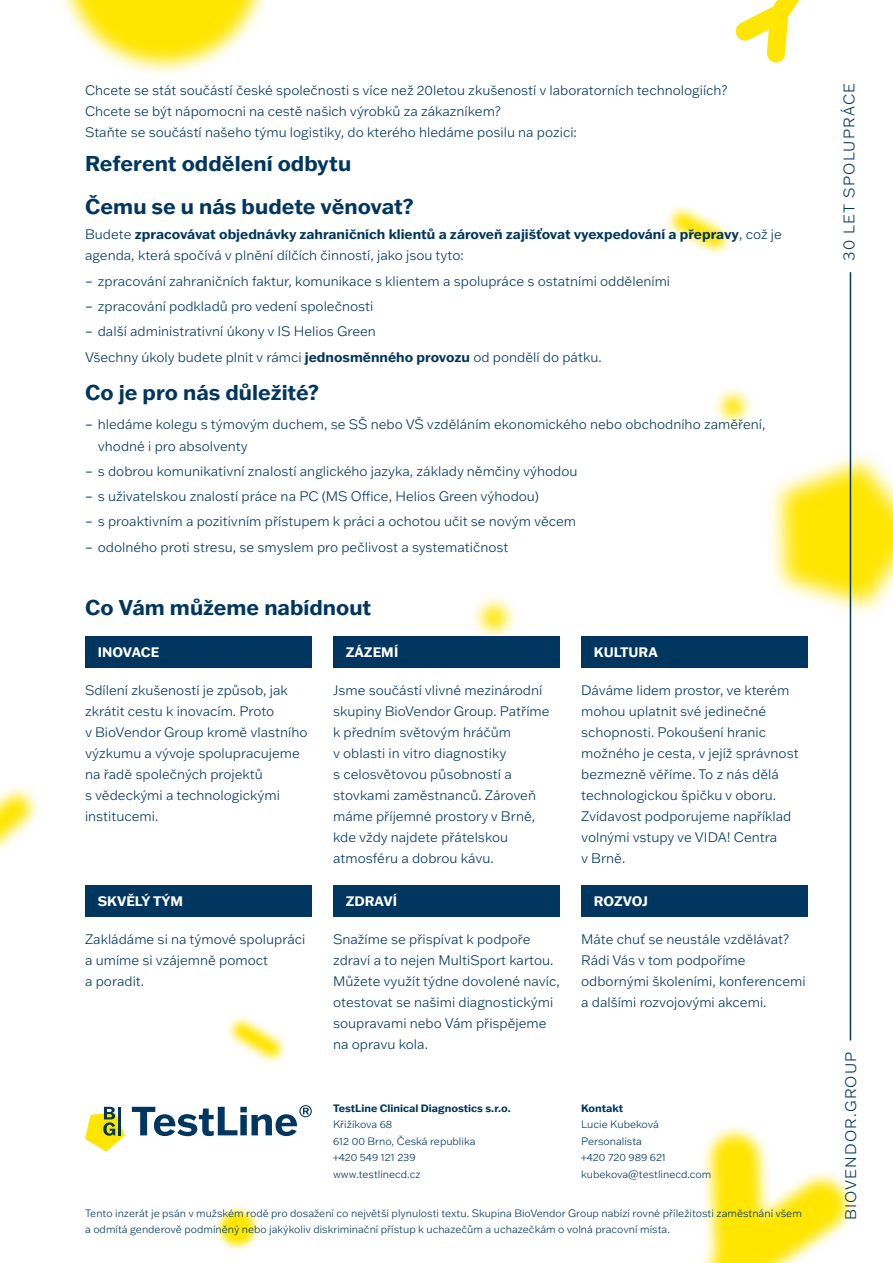
<style>
.page{position:relative;width:893px;height:1263px;background:#fff}
.page>*{position:absolute;margin:0;border:0;box-sizing:border-box;transform-origin:0 0}
.t1{font:700 21px/42.8px "Franklin Gothic ATF";color:#00365f}
.t2{font:300 15px "Franklin Gothic ATF";letter-spacing:.08em;color:#00365f}
.t3{font:300 13.5px/21px "Franklin Gothic ATF";color:#00365f}
.t4{font:700 13.5px/21px "Franklin Gothic ATF";color:#00365f}
.t5{font:700 13.5px "Franklin Gothic ATF";color:#fff}
.t6{font:300 10.5px/16.5px "Franklin Gothic ATF";color:#00365f}
.t7{font:700 10.5px "Franklin Gothic ATF";color:#00365f}
.s1{font-weight:300}
.s2{font-weight:400}
.s3{font-weight:700}
</style>
<div class="page">
<svg style="left:713px;top:1126px;width:142px;height:99px"></svg>
<svg style="left:702px;top:1135px;width:146px;height:128px"></svg>
<svg style="left:0;top:787px;width:38px;height:38px"></svg>
<svg style="left:0;top:794px;width:31px;height:58px"></svg>
<svg style="left:714px;top:388px;width:38px;height:38px"></svg>
<svg style="left:723px;top:396px;width:20px;height:21px"></svg>
<svg style="left:473px;top:596px;width:43px;height:40px"></svg>
<svg style="left:483px;top:606px;width:23px;height:23px"></svg>
<svg style="left:62px;top:0;width:204px;height:74px"></svg>
<svg style="left:68px;top:0;width:191px;height:61px"></svg>
<svg style="left:735px;top:0;width:65px;height:63px"></svg>
<svg style="left:667px;top:206px;width:64px;height:49px"></svg>
<svg style="left:673px;top:211px;width:53px;height:38px"></svg>
<svg style="left:227px;top:1016px;width:59px;height:47px"></svg>
<svg style="left:233px;top:1021px;width:48px;height:36px"></svg>
<svg style="left:770px;top:448px;width:115px;height:171px"></svg>
<svg style="left:784px;top:466px;width:109px;height:135px;background:#fdea3f"></svg>
<svg style="left:215px;top:1206px;width:45px;height:45px"></svg>
<svg style="left:221px;top:1212px;width:33px;height:33px"></svg>
<hr style="left:850px;top:272px;width:1px;height:768px;background:#00365f">
<svg style="left:85px;top:1107px;width:40px;height:45px"></svg>
<hr style="left:119px;top:1107px;width:2px;height:28px;background:#00365f">
<svg style="left:132px;top:1105px;width:180px;height:31px"></svg>
<div style="left:85px;top:636px;width:227px;height:31px;background:#00365f"></div>
<div style="left:85px;top:885px;width:227px;height:31px;background:#00365f"></div>
<div style="left:333px;top:885px;width:227px;height:31px;background:#00365f"></div>
<div style="left:581px;top:885px;width:227px;height:31px;background:#00365f"></div>
<div style="left:333px;top:636px;width:227px;height:31px;background:#00365f"></div>
<div style="left:581px;top:636px;width:227px;height:31px;background:#00365f"></div>
<p class="t3" style="left:85px;top:80px;width:644px">Chcete se stát součástí české společnosti s více než 20letou zkušeností v laboratorních technologiích?<br>Chcete se být nápomocni na cestě našich výrobků za zákazníkem?<br>Staňte se součástí našeho týmu logistiky, do kterého hledáme posilu na pozici:</p>
<h1 class="t1" style="left:85px;top:142px;width:330px">Referent oddělení odbytu<br>Čemu se u nás budete věnovat?</h1>
<p class="t4" style="left:85px;top:224px;width:698px"><span class="s1">Budete</span> zpracovávat objednávky zahraničních klientů a zároveň zajišťovat vyexpedování a přepravy<span class="s1">, což je agenda, která spočívá v plnění dílčích činností, jako jsou tyto:</span></p>
<p class="t3" style="left:85px;top:270px;width:587px"><span class="s2">–</span> zpracování zahraničních faktur, komunikace s klientem a spolupráce s ostatními odděleními</p>
<p class="t3" style="left:85px;top:295px;width:290px"><span class="s2">–</span> zpracování podkladů pro vedení společnosti</p>
<p class="t3" style="left:85px;top:318px;width:518px;line-height:25.2px"><span class="s2">–</span> další administrativní úkony v IS Helios Green<br>Všechny úkoly budete plnit v rámci <span class="s3">jednosměnného provozu</span> od pondělí do pátku.</p>
<h1 class="t1" style="left:85px;top:370px;width:236px">Co je pro nás důležité?</h1>
<p class="t3" style="left:98px;top:414px;width:669px;text-indent:-13px"><span class="s2">–</span> hledáme kolegu s týmovým duchem, se SŠ nebo VŠ vzděláním ekonomického nebo obchodního zaměření, vhodné i pro absolventy</p>
<p class="t3" style="left:85px;top:460px;width:494px"><span class="s2">–</span> s dobrou komunikativní znalostí anglického jazyka, základy němčiny výhodou</p>
<p class="t3" style="left:85px;top:485px;width:455px"><span class="s2">–</span> s uživatelskou znalostí práce na PC (MS Office, Helios Green výhodou)</p>
<p class="t3" style="left:85px;top:511px;width:493px"><span class="s2">–</span> s proaktivním a pozitivním přístupem k práci a ochotou učit se novým věcem</p>
<p class="t3" style="left:85px;top:536px;width:425px"><span class="s2">–</span> odolného proti stresu, se smyslem pro pečlivost a systematičnost</p>
<h1 class="t1" style="left:85px;top:585px;width:288px">Co Vám můžeme nabídnout</h1>
<p class="t5" style="left:98px;top:643px;width:63px">INOVACE</p>
<p class="t5" style="left:346px;top:643px;width:54px">ZÁZEMÍ</p>
<p class="t5" style="left:594px;top:643px;width:65px">KULTURA</p>
<p class="t3" style="left:85px;top:679px;width:224px">Sdílení zkušeností je způsob, jak zkrátit cestu k inovacím. Proto<br>v BioVendor Group kromě vlastního výzkumu a vývoje spolupracujeme na řadě společných projektů<br>s vědeckými a technologickými institucemi.</p>
<p class="t3" style="left:333px;top:679px;width:218px">Jsme součástí vlivné mezinárodní skupiny BioVendor Group. Patříme k předním světovým hráčům<br>v oblasti in vitro diagnostiky<br>s celosvětovou působností a stovkami zaměstnanců. Zároveň máme příjemné prostory v Brně, kde vždy najdete přátelskou atmosféru a dobrou kávu.</p>
<p class="t3" style="left:581px;top:679px;width:219px">Dáváme lidem prostor, ve kterém mohou uplatnit své jedinečné schopnosti. Pokoušení hranic možného je cesta, v jejíž správnost bezmezně věříme. To z nás dělá technologickou špičku v oboru.<br>Zvídavost podporujeme například volnými vstupy ve VIDA! Centra<br>v Brně.</p>
<p class="t5" style="left:98px;top:892px;width:87px">SKVĚLÝ TÝM</p>
<p class="t5" style="left:346px;top:892px;width:53px">ZDRAVÍ</p>
<p class="t5" style="left:594px;top:892px;width:56px">ROZVOJ</p>
<p class="t3" style="left:85px;top:928px;width:222px">Zakládáme si na týmové spolupráci a umíme si vzájemně pomoct<br>a poradit.</p>
<p class="t3" style="left:333px;top:928px;width:228px">Snažíme se přispívat k podpoře zdraví a to nejen MultiSport kartou.<br>Můžete využít týdne dovolené navíc, otestovat se našimi diagnostickými soupravami nebo Vám přispějeme na opravu kola.</p>
<p class="t3" style="left:581px;top:928px;width:226px">Máte chuť se neustále vzdělávat?<br>Rádi Vás v tom podpoříme odbornými školeními, konferencemi a dalšími rozvojovými akcemi.</p>
<p class="t7" style="left:333px;top:1101px;width:179px">TestLine Clinical Diagnostics s.r.o.</p>
<p class="t6" style="left:333px;top:1116px;width:144px">Křižíkova 68<br>612 00 Brno, Česká republika +420 549 121 239 www.testlinecd.cz</p>
<p class="t7" style="left:581px;top:1101px;width:44px">Kontakt</p>
<p class="t6" style="left:581px;top:1116px;width:132px">Lucie Kubeková<br>Personalista<br>+420 720 989 621 kubekova@testlinecd.com</p>
<p class="t6" style="left:85px;top:1204px;width:718px">Tento inzerát je psán v mužském rodě pro dosažení co největší plynulosti textu. Skupina BioVendor Group nabízí rovné příležitosti zaměstnání všem a odmítá genderově podmíněný nebo jakýkoliv diskriminační přístup k uchazečům a uchazečkám o volná pracovní místa.</p>
<p class="t2" style="left:839px;top:261px;width:179px;rotate:-90deg">30 LET SPOLUPRÁCE</p>
<p class="t2" style="left:841px;top:1220px;width:170px;rotate:-90deg">BIOVENDOR.GROUP</p>
</div>
